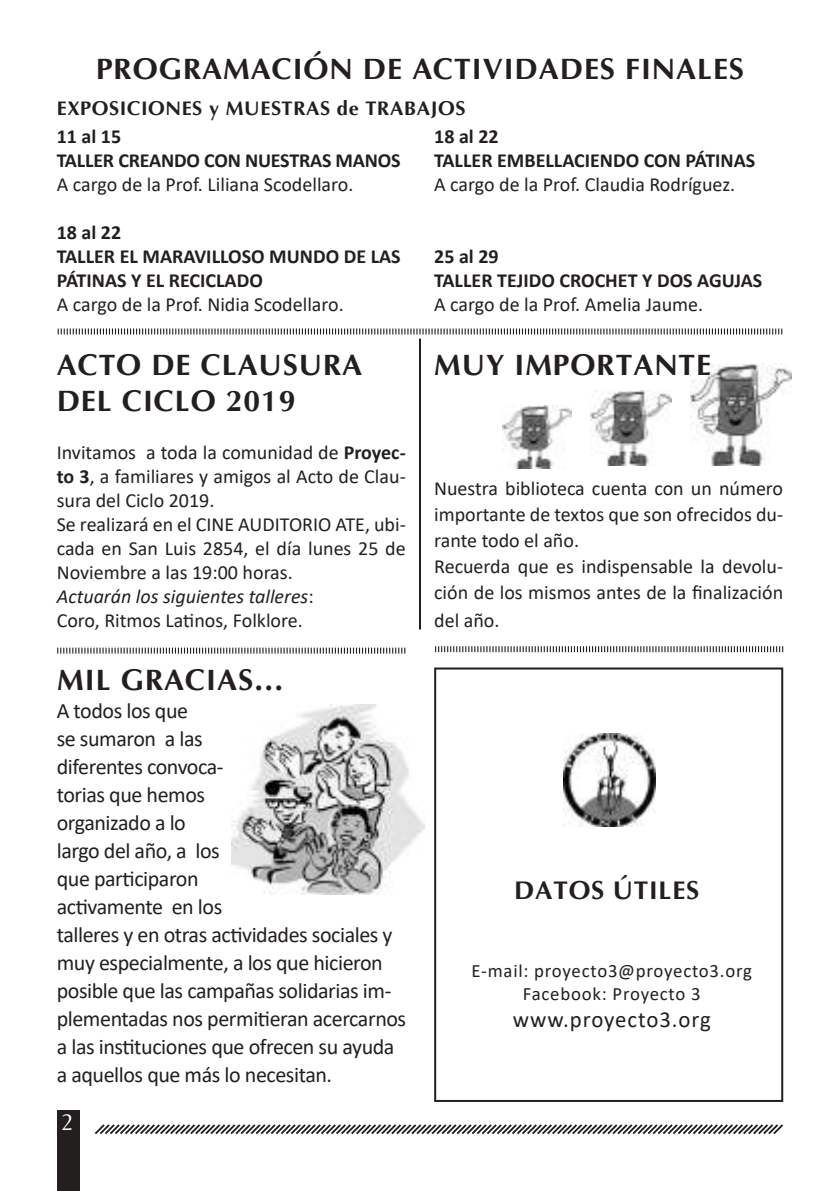
<style>
.page{position:relative;width:840px;height:1191px;background:#fff}
.page>*{position:absolute;margin:0;border:0;box-sizing:border-box;transform-origin:0 0}
.t1{font:700 30px/36px "Ottawa";letter-spacing:.03em;color:#241f1f}
.t2{font:700 26px "Ottawa";letter-spacing:.03em;color:#241f1f}
.t3{font:24px "Baker Signet BT";color:#fff}
.t4{font:22.8px "Calibri";letter-spacing:.04em;color:#241f1f}
.t5{font:22px/28px "Calibri";letter-spacing:-.02em;color:#241f1f}
.t6{font:20px/24px "Calibri";color:#241f1f}
.t7{font:700 20px/24px "Calibri";color:#241f1f}
.t8{font:700 20px "Ottawa";letter-spacing:.03em;color:#241f1f}
.t9{font:18.8px/22.6px "Calibri";letter-spacing:.04em;color:#241f1f;text-align:center}
.s1{font-weight:700}
.s2{font-style:italic}
</style>
<div class="page">
<div style="left:57px;top:1110px;width:22px;height:81px;background:#241f1f"></div>
<svg style="left:94px;top:1124px;width:690px;height:11px"></svg>
<div style="left:434px;top:667px;width:348px;height:435px;border:2px solid #241f1f"></div>
<img style="left:563px;top:733px;width:91px;height:94px">
<svg style="left:57px;top:328px;width:725px;height:7px"></svg>
<img style="left:690px;top:363px;width:101px;height:102px">
<img style="left:590px;top:390px;width:81px;height:75px">
<img style="left:502px;top:405px;width:69px;height:64px">
<svg style="left:57px;top:647px;width:348px;height:6px"></svg>
<svg style="left:435px;top:646px;width:346px;height:6px"></svg>
<hr style="left:419px;top:338px;width:2px;height:291px;background:#241f1f">
<img style="left:231px;top:704px;width:193px;height:190px">
<h1 class="t1" style="left:96px;top:51px;width:649px">PROGRAMACIÓN DE ACTIVIDADES FINALES</h1>
<p class="t8" style="left:57px;top:96px;width:410px">EXPOSICIONES y MUESTRAS de TRABAJOS</p>
<p class="t7" style="left:57px;top:124px;width:345px">11 al 15<br>TALLER CREANDO CON NUESTRAS MANOS</p>
<p class="t6" style="left:57px;top:171px;width:298px">A cargo de la Prof. Liliana Scodellaro.</p>
<p class="t7" style="left:57px;top:220px;width:345px">18 al 22<br>TALLER EL MARAVILLOSO MUNDO DE LAS<br>PÁTINAS Y EL RECICLADO</p>
<p class="t6" style="left:57px;top:291px;width:288px">A cargo de la Prof. Nidia Scodellaro.</p>
<p class="t7" style="left:434px;top:124px;width:322px">18 al 22<br>TALLER EMBELLACIENDO CON PÁTINAS</p>
<p class="t6" style="left:434px;top:171px;width:302px">A cargo de la Prof. Claudia Rodríguez.</p>
<p class="t7" style="left:434px;top:244px;width:329px">25 al 29<br>TALLER TEJIDO CROCHET Y DOS AGUJAS</p>
<p class="t6" style="left:434px;top:291px;width:270px">A cargo de la Prof. Amelia Jaume.</p>
<h1 class="t1" style="left:57px;top:346px;width:307px">ACTO DE CLAUSURA<br>DEL CICLO 2019</h1>
<p class="t6" style="left:57px;top:440px;width:350px">Invitamos a toda la comunidad de <span class="s1">Proyec&shy;to 3</span>, a familiares y amigos al Acto de Clau&shy;sura del Ciclo 2019.<br>Se realizará en el CINE AUDITORIO ATE, ubi&shy;cada en San Luis 2854, el día lunes 25 de Noviembre a las 19:00 horas.<br><span class="s2">Actuarán los siguientes talleres</span>:<br>Coro, Ritmos Latinos, Folklore.</p>
<h1 class="t1" style="left:57px;top:662px;width:228px">MIL GRACIAS…</h1>
<p class="t5" style="left:57px;top:696px;width:351px">A todos los que<br>se sumaron a las<br>diferentes convoca-<br>torias que hemos<br>organizado a lo<br>largo del año, a los<br>que participaron<br>activamente en los<br>talleres y en otras actividades sociales y muy especialmente, a los que hicieron posible que las campañas solidarias im&shy;plementadas nos permitieran acercarnos a las instituciones que ofrecen su ayuda a aquellos que más lo necesitan.</p>
<p class="t3" style="left:61px;top:1108px;width:14px">2</p>
<h1 class="t1" style="left:434px;top:346px;width:278px">MUY IMPORTANTE</h1>
<p class="t6" style="left:434px;top:475px;width:350px;line-height:26px">Nuestra biblioteca cuenta con un número importante de textos que son ofrecidos du&shy;rante todo el año.<br>Recuerda que es indispensable la devolu&shy;ción de los mismos antes de la finalización</p>
<p class="t6" style="left:434px;top:608px;width:67px">del año.</p>
<h2 class="t2" style="left:514px;top:874px;width:186px">DATOS ÚTILES</h2>
<p class="t9" style="left:471px;top:959px;width:282px">E-mail: proyecto3@proyecto3.org<br>Facebook: Proyecto 3</p>
<p class="t4" style="left:512px;top:1003px;width:200px">www.proyecto3.org</p>
</div>
